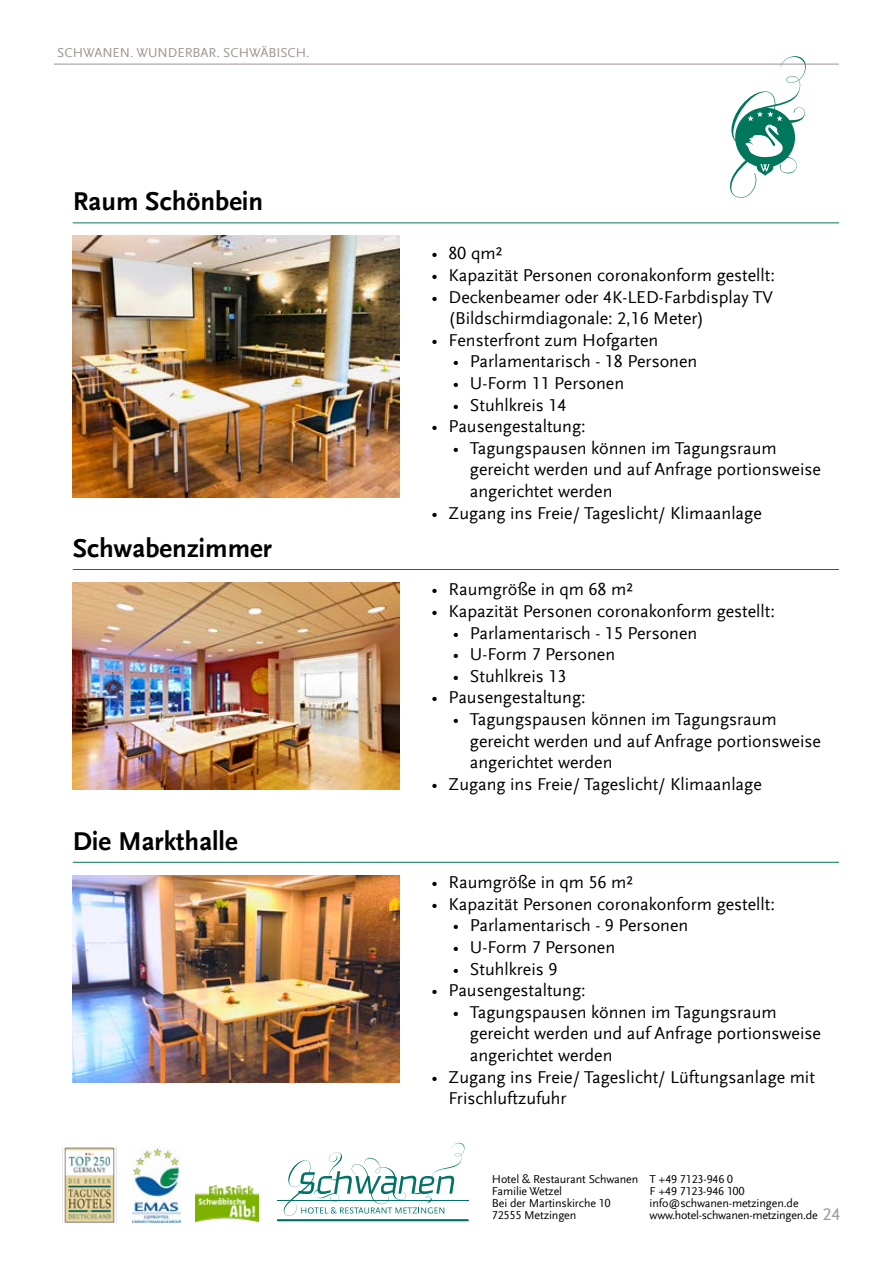
<style>
.page{position:relative;width:893px;height:1263px;background:#fff}
.page>*{position:absolute;margin:0;border:0;box-sizing:border-box;transform-origin:0 0}
.t1{font:700 27px "Scala Sans Offc";color:#000}
.t2{font:18px/21.6px "Scala Sans Offc";color:#000}
.t3{font:18px "Scala Sans Offc";color:#a09891}
.t4{font:13.5px "Scala Sans Offc";color:#9c948f}
.t5{font:12px/12px "Scala Sans Offc";letter-spacing:-.01em;color:#000}
</style>
<div class="page">
<hr style="left:277px;top:1200px;width:191px;height:1px;background:#007266">
<svg style="left:284px;top:1143px;width:180px;height:73px"></svg>
<img style="left:62px;top:1146px;width:76px;height:78px">
<div style="left:277px;top:1219px;width:192px;height:2px;border:2px solid #007266"></div>
<img style="left:133px;top:1148px;width:48px;height:74px">
<img style="left:195px;top:1185px;width:64px;height:36px">
<svg style="left:730px;top:56px;width:76px;height:142px"></svg>
<hr style="left:54px;top:64px;width:785px;height:1px;background:#9c948f">
<img style="left:73px;top:236px;width:327px;height:261px">
<img style="left:73px;top:582px;width:327px;height:208px">
<img style="left:73px;top:875px;width:327px;height:208px">
<hr style="left:73px;top:222px;width:766px;height:1px;background:#00765a">
<hr style="left:73px;top:569px;width:766px;height:1px;background:#00765a">
<hr style="left:73px;top:862px;width:766px;height:1px;background:#00765a">
<p class="t4" style="left:57px;top:46px;width:254px">SCHWANEN. WUNDERBAR. SCHWÄBISCH.</p>
<h1 class="t1" style="left:73px;top:186px;width:192px">Raum Schönbein</h1>
<h1 class="t1" style="left:73px;top:533px;width:201px">Schwabenzimmer</h1>
<h1 class="t1" style="left:73px;top:826px;width:166px">Die Markthalle</h1>
<p class="t2" style="left:432px;top:243px;width:72px">• 80 qm²</p>
<p class="t2" style="left:432px;top:265px;width:345px">• Kapazität Personen coronakonform gestellt:</p>
<p class="t2" style="left:449px;top:286px;width:326px;text-indent:-17px">• Deckenbeamer oder 4K-LED-Farbdisplay TV (Bildschirmdiagonale: 2,16 Meter)</p>
<p class="t2" style="left:432px;top:330px;width:228px">• Fensterfront zum Hofgarten</p>
<p class="t2" style="left:453px;top:351px;width:246px">• Parlamentarisch - 18 Personen</p>
<p class="t2" style="left:453px;top:373px;width:173px">• U-Form 11 Personen</p>
<p class="t2" style="left:453px;top:394px;width:115px">• Stuhlkreis 14</p>
<p class="t2" style="left:432px;top:416px;width:156px">• Pausengestaltung:</p>
<p class="t2" style="left:470px;top:438px;width:353px;text-indent:-17px">• Tagungspausen können im Tagungsraum gereicht werden und auf Anfrage portionsweise angerichtet werden</p>
<p class="t2" style="left:432px;top:502px;width:332px">• Zugang ins Freie/ Tageslicht/ Klimaanlage</p>
<p class="t2" style="left:432px;top:579px;width:203px">• Raumgröße in qm 68 m²</p>
<p class="t2" style="left:432px;top:601px;width:345px">• Kapazität Personen coronakonform gestellt:</p>
<p class="t2" style="left:453px;top:622px;width:246px">• Parlamentarisch - 15 Personen</p>
<p class="t2" style="left:453px;top:644px;width:164px">• U-Form 7 Personen</p>
<p class="t2" style="left:453px;top:666px;width:115px">• Stuhlkreis 13</p>
<p class="t2" style="left:432px;top:687px;width:156px">• Pausengestaltung:</p>
<p class="t2" style="left:470px;top:709px;width:353px;text-indent:-17px">• Tagungspausen können im Tagungsraum gereicht werden und auf Anfrage portionsweise angerichtet werden</p>
<p class="t2" style="left:432px;top:774px;width:332px">• Zugang ins Freie/ Tageslicht/ Klimaanlage</p>
<p class="t2" style="left:432px;top:872px;width:203px">• Raumgröße in qm 56 m²</p>
<p class="t2" style="left:432px;top:893px;width:345px">• Kapazität Personen coronakonform gestellt:</p>
<p class="t2" style="left:453px;top:915px;width:237px">• Parlamentarisch - 9 Personen</p>
<p class="t2" style="left:453px;top:937px;width:164px">• U-Form 7 Personen</p>
<p class="t2" style="left:453px;top:958px;width:106px">• Stuhlkreis 9</p>
<p class="t2" style="left:432px;top:980px;width:156px">• Pausengestaltung:</p>
<p class="t2" style="left:470px;top:1001px;width:353px;text-indent:-17px">• Tagungspausen können im Tagungsraum gereicht werden und auf Anfrage portionsweise angerichtet werden</p>
<p class="t2" style="left:449px;top:1066px;width:368px;text-indent:-17px">• Zugang ins Freie/ Tageslicht/ Lüftungsanlage mit<br>Frischluftzufuhr</p>
<p class="t5" style="left:492px;top:1173px;width:148px">Hotel &amp; Restaurant Schwanen<br>Familie Wetzel<br>Bei der Martinskirche 10<br>72555 Metzingen</p>
<p class="t5" style="left:650px;top:1173px;width:170px">T +49 7123-946 0<br>F +49 7123-946 100 info@schwanen-metzingen.de www.hotel-schwanen-metzingen.de</p>
<p class="t3" style="left:822px;top:1204px;width:19px">24</p>
</div>
